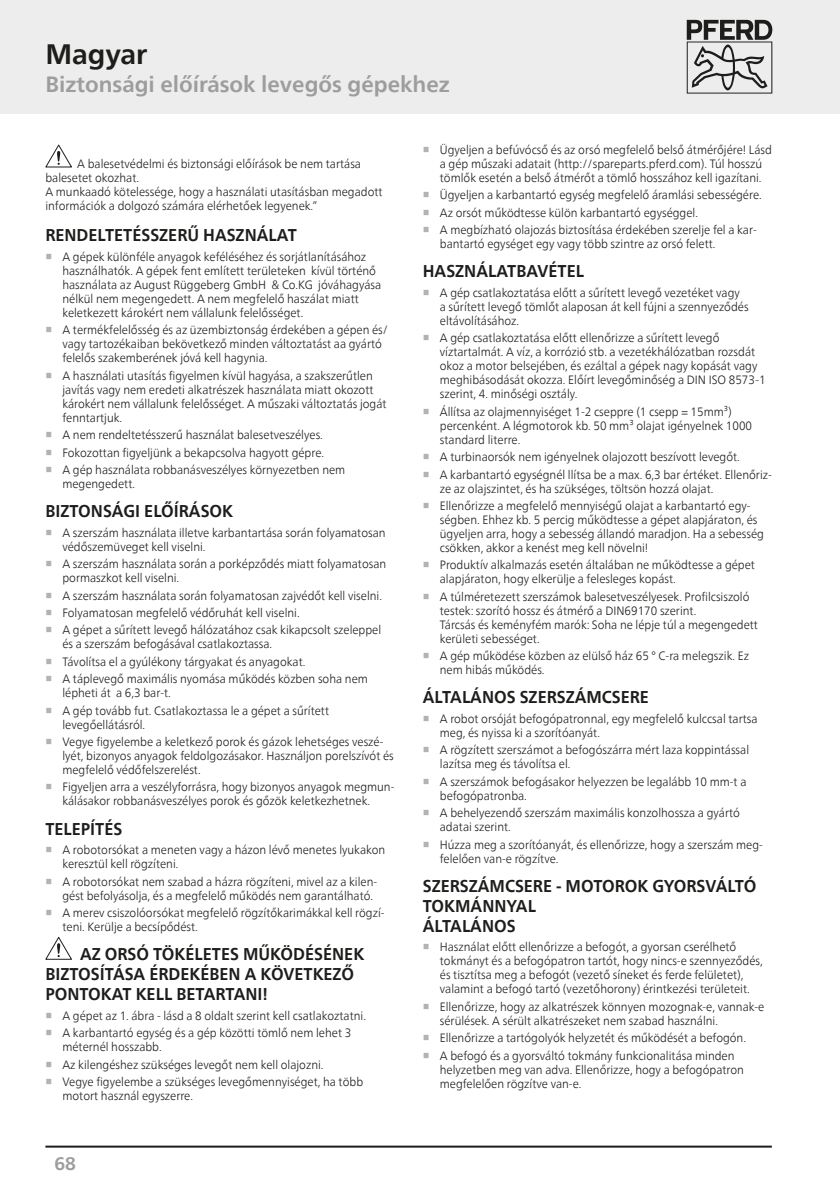
<style>
.page{position:relative;width:840px;height:1191px;background:#fff}
.page>*{position:absolute;margin:0;border:0;box-sizing:border-box;transform-origin:0 0}
.Headline{font:700 28px "Neue Frutiger World";letter-spacing:-.005em;color:#1d1d1b}
.Subhead_grau{font:700 22px "Neue Frutiger World";color:#9d9d9d}
.t1{font:700 18px "Neue Frutiger World";color:#9d9d9d}
.Copy_Head{font:700 17px/20px "Neue Frutiger World";color:#1d1d1b;scale:.95 1}
.Copy{font:300 12px/14px "Neue Frutiger World";color:#1d1d1b;scale:.95 1}
.s1{font-family:"Arial Unicode MS";font-weight:700;color:#b2b2b2}
</style>
<div class="page">
<div style="left:0;top:0;width:839px;height:113px;background:#ededed"></div>
<hr style="left:839px;top:0;width:1px;height:113px;background:#ededed">
<svg style="left:45px;top:145px;width:27px;height:22px"></svg>
<svg style="left:45px;top:937px;width:27px;height:22px"></svg>
<svg style="left:686px;top:20px;width:85px;height:74px"></svg>
<hr style="left:45px;top:1145px;width:726px;height:2px;background:#1d1d1b">
<p class="Headline" style="left:45px;top:29px;width:103px">Magyar</p>
<p class="Subhead_grau" style="left:45px;top:65px;width:406px">Biztonsági előírások levegős gépekhez</p>
<p class="Copy" style="left:45px;top:157px;width:356px;text-indent:32px">A balesetvédelmi és biztonsági előírások be nem tartása balesetet okozhat.<br>A munkaadó kötelessége, hogy a használati utasításban megadott információk a dolgozó számára elérhetőek legyenek.”</p>
<p class="Copy_Head" style="left:45px;top:225px;width:266px">RENDELTETÉSSZERŰ HASZNÁLAT</p>
<p class="Copy" style="left:62px;top:250px;width:337px;text-indent:-17px"><span class="s1">■</span> A gépek különféle anyagok keféléséhez és sorjátlanításához használhatók. A gépek fent említett területeken kívül történő használata az August Rüggeberg GmbH &amp; Co.KG jóváhagyása nélkül nem megengedett. A nem megfelelő haszálat miatt keletkezett károkért nem vállalunk felelősséget.</p>
<p class="Copy" style="left:62px;top:323px;width:344px;text-indent:-17px"><span class="s1">■</span> A termékfelelősség és az üzembiztonság érdekében a gépen és/ vagy tartozékaiban bekövetkező minden változtatást aa gyártó felelős szakemberének jóvá kell hagynia.</p>
<p class="Copy" style="left:62px;top:369px;width:342px;text-indent:-17px"><span class="s1">■</span> A használati utasítás figyelmen kívül hagyása, a szakszerűtlen javítás vagy nem eredeti alkatrészek használata miatt okozott károkért nem vállalunk felelősséget. A műszaki változtatás jogát fenntartjuk.</p>
<p class="Copy" style="left:45px;top:428px;width:293px"><span class="s1">■</span> A nem rendeltetésszerű használat balesetveszélyes.</p>
<p class="Copy" style="left:45px;top:445px;width:295px"><span class="s1">■</span> Fokozottan figyeljünk a bekapcsolva hagyott gépre.</p>
<p class="Copy" style="left:62px;top:463px;width:299px;text-indent:-17px"><span class="s1">■</span> A gép használata robbanásveszélyes környezetben nem megengedett.</p>
<p class="Copy_Head" style="left:45px;top:501px;width:199px">BIZTONSÁGI ELŐÍRÁSOK</p>
<p class="Copy" style="left:62px;top:525px;width:341px;text-indent:-17px"><span class="s1">■</span> A szerszám használata illetve karbantartása során folyamatosan védőszemüveget kell viselni.</p>
<p class="Copy" style="left:62px;top:557px;width:342px;text-indent:-17px"><span class="s1">■</span> A szerszám használata során a porképződés miatt folyamatosan pormaszkot kell viselni.</p>
<p class="Copy" style="left:45px;top:588px;width:356px"><span class="s1">■</span> A szerszám használata során folyamatosan zajvédőt kell viselni.</p>
<p class="Copy" style="left:45px;top:606px;width:269px"><span class="s1">■</span> Folyamatosan megfelelő védőruhát kell viselni.</p>
<p class="Copy" style="left:62px;top:623px;width:337px;text-indent:-17px"><span class="s1">■</span> A gépet a sűrített levegő hálózatához csak kikapcsolt szeleppel és a szerszám befogásával csatlakoztassa.</p>
<p class="Copy" style="left:45px;top:654px;width:275px"><span class="s1">■</span> Távolítsa el a gyúlékony tárgyakat és anyagokat.</p>
<p class="Copy" style="left:62px;top:672px;width:323px;text-indent:-17px"><span class="s1">■</span> A táplevegő maximális nyomása működés közben soha nem lépheti át a 6,3 bar-t.</p>
<p class="Copy" style="left:62px;top:703px;width:282px;text-indent:-17px"><span class="s1">■</span> A gép tovább fut. Csatlakoztassa le a gépet a sűrített levegőellátásról.</p>
<p class="Copy" style="left:62px;top:735px;width:350px;text-indent:-17px"><span class="s1">■</span> Vegye figyelembe a keletkező porok és gázok lehetséges veszé&shy;lyét, bizonyos anyagok feldolgozásakor. Használjon porelszívót és megfelelő védőfelszerelést.</p>
<p class="Copy" style="left:45px;top:780px;width:369px;text-align:center"><span class="s1">■</span> Figyeljen arra a veszélyforrásra, hogy bizonyos anyagok megmun&shy;kálásakor robbanásveszélyes porok és gőzök keletkezhetnek.</p>
<p class="Copy_Head" style="left:45px;top:818px;width:82px">TELEPÍTÉS</p>
<p class="Copy" style="left:62px;top:843px;width:341px;text-indent:-17px"><span class="s1">■</span> A robotorsókat a meneten vagy a házon lévő menetes lyukakon keresztül kell rögzíteni.</p>
<p class="Copy" style="left:62px;top:874px;width:332px;text-indent:-17px"><span class="s1">■</span> A robotorsókat nem szabad a házra rögzíteni, mivel az a kilen&shy;gést befolyásolja, és a megfelelő működés nem garantálható.</p>
<p class="Copy" style="left:62px;top:906px;width:340px;text-indent:-17px"><span class="s1">■</span> A merev csiszolóorsókat megfelelő rögzítőkarimákkal kell rögzí&shy;teni. Kerülje a becsípődést.</p>
<p class="Copy_Head" style="left:45px;top:944px;width:337px;text-indent:35px">AZ ORSÓ TÖKÉLETES MŰKÖDÉSÉNEK<br>BIZTOSÍTÁSA ÉRDEKÉBEN A KÖVETKEZŐ<br>PONTOKAT KELL BETARTANI!</p>
<p class="Copy" style="left:45px;top:1008px;width:339px"><span class="s1">■</span> A gépet az 1. ábra - lásd a 8 oldalt szerint kell csatlakoztatni.</p>
<p class="Copy" style="left:62px;top:1026px;width:305px;text-indent:-17px"><span class="s1">■</span> A karbantartó egység és a gép közötti tömlő nem lehet 3 méternél hosszabb.</p>
<p class="Copy" style="left:45px;top:1057px;width:294px"><span class="s1">■</span> Az kilengéshez szükséges levegőt nem kell olajozni.</p>
<p class="Copy" style="left:62px;top:1075px;width:318px;text-indent:-17px"><span class="s1">■</span> Vegye figyelembe a szükséges levegőmennyiséget, ha több motort használ egyszerre.</p>
<h3 class="t1" style="left:54px;top:1147px;width:23px">68</h3>
<p class="Copy" style="left:439px;top:143px;width:351px;text-indent:-17px"><span class="s1">■</span> Ügyeljen a befúvócső és az orsó megfelelő belső átmérőjére! Lásd a gép műszaki adatait (http://spareparts.pferd.com). Túl hosszú tömlők esetén a belső átmérőt a tömlő hosszához kell igazítani.</p>
<p class="Copy" style="left:422px;top:188px;width:358px"><span class="s1">■</span> Ügyeljen a karbantartó egység megfelelő áramlási sebességére.</p>
<p class="Copy" style="left:422px;top:206px;width:291px"><span class="s1">■</span> Az orsót működtesse külön karbantartó egységgel.</p>
<p class="Copy" style="left:439px;top:223px;width:335px;text-indent:-17px"><span class="s1">■</span> A megbízható olajozás biztosítása érdekében szerelje fel a kar&shy;bantartó egységet egy vagy több szintre az orsó felett.</p>
<p class="Copy_Head" style="left:422px;top:261px;width:171px">HASZNÁLATBAVÉTEL</p>
<p class="Copy" style="left:439px;top:286px;width:326px;text-indent:-17px"><span class="s1">■</span> A gép csatlakoztatása előtt a sűrített levegő vezetéket vagy a sűrített levegő tömlőt alaposan át kell fújni a szennyeződés eltávolításához.</p>
<p class="Copy" style="left:439px;top:331px;width:344px;text-indent:-17px"><span class="s1">■</span> A gép csatlakoztatása előtt ellenőrizze a sűrített levegő víztartalmát. A víz, a korrózió stb. a vezetékhálózatban rozsdát okoz a motor belsejében, és ezáltal a gépek nagy kopását vagy meghibásodását okozza. Előírt levegőminőség a DIN ISO 8573-1 szerint, 4. minőségi osztály.</p>
<p class="Copy" style="left:439px;top:404px;width:330px;text-indent:-17px"><span class="s1">■</span> Állítsa az olajmennyiséget 1-2 cseppre (1 csepp = 15mm³) percenként. A légmotorok kb. 50 mm³ olajat igényelnek 1000 standard literre.</p>
<p class="Copy" style="left:422px;top:450px;width:335px"><span class="s1">■</span> A turbinaorsók nem igényelnek olajozott beszívott levegőt.</p>
<p class="Copy" style="left:439px;top:467px;width:351px;text-indent:-17px"><span class="s1">■</span> A karbantartó egységnél llítsa be a max. 6,3 bar értéket. Ellenőriz&shy;ze az olajszintet, és ha szükséges, töltsön hozzá olajat.</p>
<p class="Copy" style="left:439px;top:499px;width:342px;text-indent:-17px"><span class="s1">■</span> Ellenőrizze a megfelelő mennyiségű olajat a karbantartó egy&shy;ségben. Ehhez kb. 5 percig működtesse a gépet alapjáraton, és ügyeljen arra, hogy a sebesség állandó maradjon. Ha a sebesség csökken, akkor a kenést meg kell növelni!</p>
<p class="Copy" style="left:439px;top:558px;width:333px;text-indent:-17px"><span class="s1">■</span> Produktív alkalmazás esetén általában ne működtesse a gépet alapjáraton, hogy elkerülje a felesleges kopást.</p>
<p class="Copy" style="left:439px;top:589px;width:336px;text-indent:-17px"><span class="s1">■</span> A túlméretezett szerszámok balesetveszélyesek. Profilcsiszoló testek: szorító hossz és átmérő a DIN69170 szerint.<br>Tárcsás és keményfém marók: Soha ne lépje túl a megengedett kerületi sebességet.</p>
<p class="Copy" style="left:439px;top:649px;width:327px;text-indent:-17px"><span class="s1">■</span> A gép működése közben az elülső ház 65 ° C-ra melegszik. Ez nem hibás működés.</p>
<p class="Copy_Head" style="left:422px;top:687px;width:239px">ÁLTALÁNOS SZERSZÁMCSERE</p>
<p class="Copy" style="left:439px;top:712px;width:336px;text-indent:-17px"><span class="s1">■</span> A robot orsóját befogópatronnal, egy megfelelő kulccsal tartsa meg, és nyissa ki a szorítóanyát.</p>
<p class="Copy" style="left:439px;top:743px;width:327px;text-indent:-17px"><span class="s1">■</span> A rögzített szerszámot a befogószárra mért laza koppintással lazítsa meg és távolítsa el.</p>
<p class="Copy" style="left:439px;top:774px;width:324px;text-indent:-17px"><span class="s1">■</span> A szerszámok befogásakor helyezzen be legalább 10 mm-t a befogópatronba.</p>
<p class="Copy" style="left:439px;top:806px;width:317px;text-indent:-17px"><span class="s1">■</span> A behelyezendő szerszám maximális konzolhossza a gyártó adatai szerint.</p>
<p class="Copy" style="left:439px;top:837px;width:341px;text-indent:-17px"><span class="s1">■</span> Húzza meg a szorítóanyát, és ellenőrizze, hogy a szerszám meg&shy;felelően van-e rögzítve.</p>
<p class="Copy_Head" style="left:422px;top:875px;width:352px">SZERSZÁMCSERE - MOTOROK GYORSVÁLTÓ<br>TOKMÁNNYAL<br>ÁLTALÁNOS</p>
<p class="Copy" style="left:439px;top:940px;width:341px;text-indent:-17px"><span class="s1">■</span> Használat előtt ellenőrizze a befogót, a gyorsan cserélhető tokmányt és a befogópatron tartót, hogy nincs-e szennyeződés, és tisztítsa meg a befogót (vezető síneket és ferde felületet), valamint a befogó tartó (vezetőhorony) érintkezési területeit.</p>
<p class="Copy" style="left:439px;top:999px;width:343px;text-indent:-17px"><span class="s1">■</span> Ellenőrizze, hogy az alkatrészek könnyen mozognak-e, vannak-e sérülések. A sérült alkatrészeket nem szabad használni.</p>
<p class="Copy" style="left:422px;top:1031px;width:341px"><span class="s1">■</span> Ellenőrizze a tartógolyók helyzetét és működését a befogón.</p>
<p class="Copy" style="left:439px;top:1048px;width:321px;text-indent:-17px"><span class="s1">■</span> A befogó és a gyorsváltó tokmány funkcionalitása minden helyzetben meg van adva. Ellenőrizze, hogy a befogópatron megfelelően rögzítve van-e.</p>
</div>
